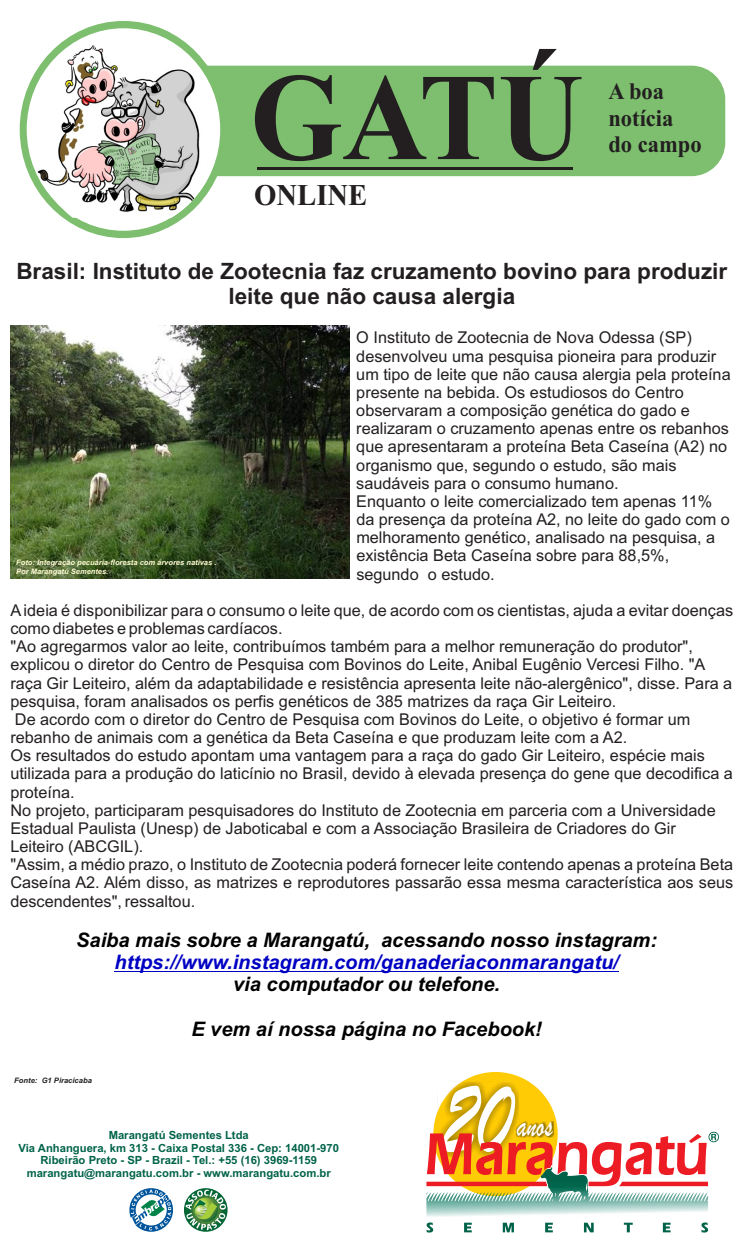
<style>
.page{position:relative;width:745px;height:1241px;background:#fff}
.page>*{position:absolute;margin:0;border:0;box-sizing:border-box;transform-origin:0 0}
.t1{font:700 123.88px "Times New Roman";color:#231f20;scale:.95 1}
.t2{font:107.75px "Brush Script";color:#fff;scale:.74 1}
.t3{font:35px "Brush Script";color:#fff;scale:.74 1}
.t4{font:700 30.12px "Times New Roman";color:#231f20;scale:.95 1}
.t5{font:700 23.62px/26.1px "Times New Roman";color:#231f20;scale:.95 1}
.t6{font:700 22.5px/25.1px "Arial";color:#231f20;text-align:center}
.t7{font:italic 700 20px "Arial";color:#000}
.t8{font:italic 700 20px "Arial";color:#0000c4}
.t9{font:16.25px/18.1px "Arial";color:#231f20}
.t10{font:700 11.25px/12.6px "Arial";color:#006349;text-align:center}
.t11{font:italic 700 7.5px/8.4px "Arial";color:#fffcd5}
.t12{font:italic 700 7.5px "Arial";color:#231f20}
</style>
<div class="page">
<div style="left:160px;top:66px;width:564px;height:110px;background:#7dbf6e;border-radius:34px"></div>
<hr style="left:257px;top:166px;width:316px;height:3px;background:#231f20">
<div style="left:20px;top:21px;width:207px;height:217px;background:#7dbf6e;border-radius:50%"></div>
<div style="left:27px;top:28px;width:193px;height:203px;background:#fff;border-radius:50%"></div>
<img style="left:32px;top:41px;width:183px;height:177px">
<svg style="left:129px;top:1188px;width:44px;height:43px"></svg>
<svg style="left:184px;top:1187px;width:43px;height:44px"></svg>
<svg style="left:185px;top:1189px;width:41px;height:40px"></svg>
<svg style="left:433px;top:1071px;width:124px;height:124px"></svg>
<svg style="left:426px;top:1080px;width:292px;height:136px"></svg>
<svg style="left:426px;top:1222px;width:281px;height:10px"></svg>
<img style="left:10px;top:325px;width:340px;height:253px">
<hr style="left:114px;top:970px;width:504px;height:1px;background:#0000c4">
<h1 class="t1" style="left:250px;top:75px;width:352px">GATÚ</h1>
<h3 class="t4" style="left:254px;top:184px;width:121px">ONLINE</h3>
<h3 class="t5" style="left:608px;top:81px;width:100px">A boa notícia do campo</h3>
<h3 class="t6" style="left:16px;top:261px;width:712px">Brasil: Instituto de Zootecnia faz cruzamento bovino para produzir leite que não causa alergia</h3>
<p class="t9" style="left:356px;top:330px;width:375px">O Instituto de Zootecnia de Nova Odessa (SP) desenvolveu uma pesquisa pioneira para produzir um tipo de leite que não causa alergia pela proteína presente na bebida. Os estudiosos do Centro observaram a composição genética do gado e realizaram o cruzamento apenas entre os rebanhos que apresentaram a proteína Beta Caseína (A2) no organismo que, segundo o estudo, são mais saudáveis para o consumo humano.<br>Enquanto o leite comercializado tem apenas 11% da presença da proteína A2, no leite do gado com o melhoramento genético, analisado na pesquisa, a existência Beta Caseína sobre para 88,5%, segundo o estudo.</p>
<p class="t9" style="left:10px;top:602px;width:723px">Aideia é disponibilizar para o consumo o leite que, de acordo com os cientistas, ajuda a evitar doenças como diabetes e problemas cardíacos.<br>"Ao agregarmos valor ao leite, contribuímos também para a melhor remuneração do produtor", explicou o diretor do Centro de Pesquisa com Bovinos do Leite, Anibal Eugênio Vercesi Filho. "A raça Gir Leiteiro, além da adaptabilidade e resistência apresenta leite não-alergênico", disse. Para a pesquisa, foram analisados os perfis genéticos de 385 matrizes da raça Gir Leiteiro.<br>De acordo com o diretor do Centro de Pesquisa com Bovinos do Leite, o objetivo é formar um rebanho de animais com a genética da Beta Caseína e que produzam leite com a A2.<br>Os resultados do estudo apontam uma vantagem para a raça do gado Gir Leiteiro, espécie mais utilizada para a produção do laticínio no Brasil, devido à elevada presença do gene que decodifica a proteína.<br>No projeto, participaram pesquisadores do Instituto de Zootecnia em parceria com a Universidade Estadual Paulista (Unesp) de Jaboticabal e com a Associação Brasileira de Criadores do Gir Leiteiro (ABCGIL).<br>"Assim, a médio prazo, o Instituto de Zootecnia poderá fornecer leite contendo apenas a proteína Beta Caseína A2. Além disso, as matrizes e reprodutores passarão essa mesma característica aos seus descendentes", ressaltou.</p>
<p class="t11" style="left:16px;top:559px;width:202px">Foto: Integração pecuária-floresta com árvores nativas .<br>Por Marangatú Sementes.</p>
<p class="t7" style="left:76px;top:931px;width:582px">Saiba mais sobre a Marangatú, acessando nosso instagram:</p>
<p class="t7" style="left:233px;top:976px;width:268px">via computador ou telefone.</p>
<p class="t7" style="left:191px;top:1021px;width:352px">E vem aí nossa página no Facebook!</p>
<p class="t8" style="left:114px;top:954px;width:505px">https://www.instagram.com/ganaderiaconmarangatu/</p>
<p class="t12" style="left:14px;top:1077px;width:79px">Fonte: G1 Piracicaba</p>
<p class="t10" style="left:18px;top:1129px;width:322px">Marangatú Sementes Ltda<br>Via Anhanguera, km 313 - Caixa Postal 336 - Cep: 14001-970<br>Ribeirão Preto - SP - Brazil - Tel.: +55 (16) 3969-1159 marangatu@marangatu.com.br - www.marangatu.com.br</p>
<h2 class="t2" style="left:442px;top:1087px;width:95px">20</h2>
<h3 class="t3" style="left:516px;top:1114px;width:50px">anos</h3>
</div>
